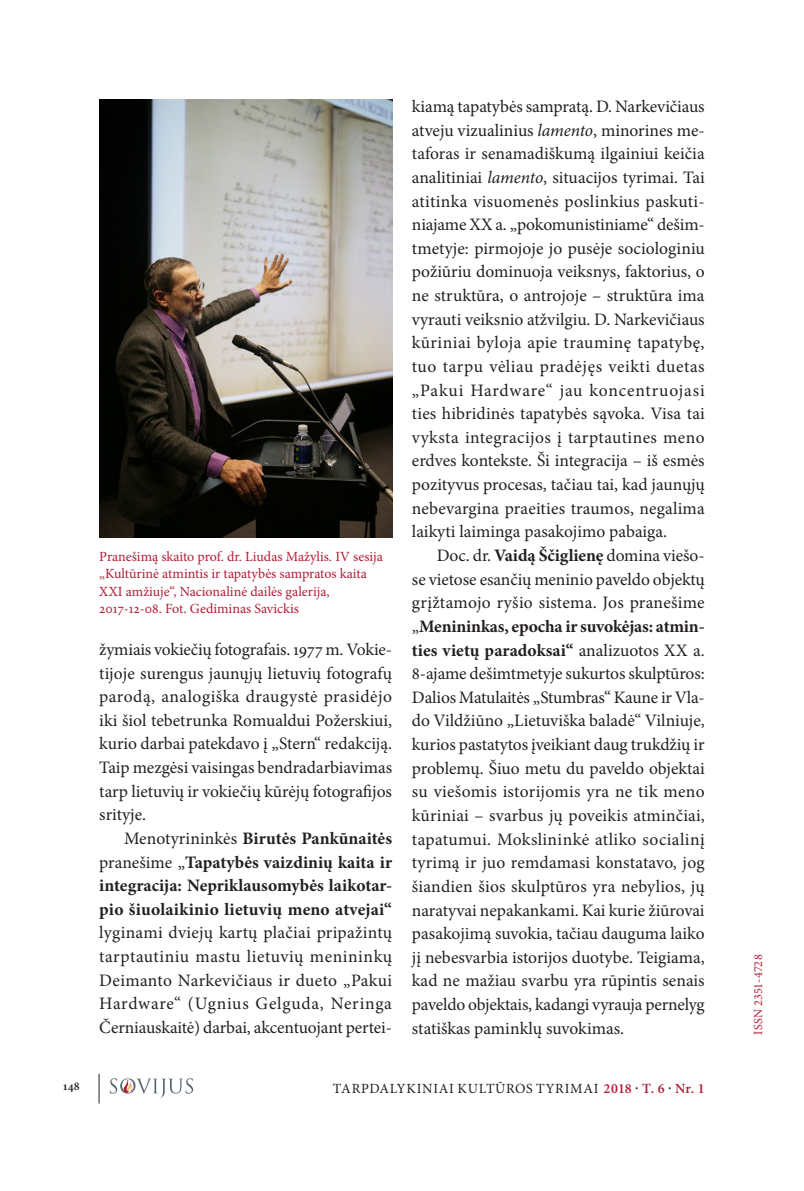
<style>
.page{position:relative;width:804px;height:1191px;background:#fff}
.page>*{position:absolute;margin:0;border:0;box-sizing:border-box;transform-origin:0 0}
._7__tekstas{font:17.5px/23.6px "Minion Pro";color:#231f20;text-align:justify}
.iliusTRAC{font:14px/17.5px "Minion Pro";color:#b01d36}
.t1{font:14px "Minion Pro";letter-spacing:.05em;color:#231f20}
.t2{font:12.25px "Minion Pro";letter-spacing:.015em;color:#b01d36}
.t3{font:600 12.25px "Minion Pro";color:#231f20}
.s1{font-weight:700}
.s2{font-style:italic}
.s3{font-weight:600;color:#b01d36}
.s4{font-weight:600}
</style>
<div class="page">
<hr style="left:99px;top:1073px;width:1px;height:30px;background:#231f20">
<svg style="left:110px;top:1077px;width:83px;height:21px"></svg>
<img style="left:99px;top:99px;width:293px;height:438px">
<p class="t3" style="left:63px;top:1077px;width:18px">148</p>
<p class="iliusTRAC" style="left:99px;top:547px;width:285px">Pranešimą skaito prof. dr. Liudas Mažylis. IV sesija „Kultūrinė atmintis ir tapatybės sampratos kaita<br>XXI amžiuje“, Nacionalinė dailės galerija,</p>
<p class="iliusTRAC" style="left:99px;top:600px;width:201px">2017-12-08. Fot. Gediminas Savickis</p>
<p class="_7__tekstas" style="left:99px;top:637px;width:294px">žymiais vokiečių fotografais. 1977 m. Vokie&shy;tijoje surengus jaunųjų lietuvių fotografų parodą, analogiška draugystė prasidėjo iki šiol tebetrunka Romualdui Požerskiui, kurio darbai patekdavo į „Stern“ redakciją.<br>Taip mezgėsi vaisingas bendradarbiavimas tarp lietuvių ir vokiečių kūrėjų fotografijos srityje.</p>
<p class="_7__tekstas" style="left:99px;top:826px;width:294px;text-indent:25px">Menotyrininkės <span class="s1">Birutės Pankūnaitės </span>pranešime „<span class="s1">Tapatybės vaizdinių kaita ir integracija: Nepriklausomybės laikotar&shy;pio šiuolaikinio lietuvių meno atvejai“ </span>lyginami dviejų kartų plačiai pripažintų tarptautiniu mastu lietuvių menininkų Deimanto Narkevičiaus ir dueto „Pakui Hardware“ (Ugnius Gelguda, Neringa Černiauskaitė) darbai, akcentuojant pertei-</p>
<p class="_7__tekstas" style="left:412px;top:95px;width:294px">kiamą tapatybės sampratą. D. Narkevičiaus atveju vizualinius <span class="s2">lamento</span>, minorines me&shy;taforas ir senamadiškumą ilgainiui keičia analitiniai <span class="s2">lamento</span>, situacijos tyrimai. Tai atitinka visuomenės poslinkius paskuti&shy;niajame XX a. „pokomunistiniame“ dešim&shy;tmetyje: pirmojoje jo pusėje sociologiniu požiūriu dominuoja veiksnys, faktorius, o ne struktūra, o antrojoje – struktūra ima vyrauti veiksnio atžvilgiu. D. Narkevičiaus kūriniai byloja apie trauminę tapatybę, tuo tarpu vėliau pradėjęs veikti duetas „Pakui Hardware“ jau koncentruojasi ties hibridinės tapatybės sąvoka. Visa tai vyksta integracijos į tarptautines meno erdves kontekste. Ši integracija – iš esmės pozityvus procesas, tačiau tai, kad jaunųjų nebevargina praeities traumos, negalima laikyti laiminga pasakojimo pabaiga.</p>
<p class="_7__tekstas" style="left:412px;top:543px;width:294px;text-indent:25px">Doc. dr. <span class="s1">Vaidą Ščiglienę</span> domina viešo&shy;se vietose esančių meninio paveldo objektų grįžtamojo ryšio sistema. Jos pranešime „<span class="s1">Menininkas, epocha ir suvokėjas: atmin&shy;ties vietų paradoksai“</span> analizuotos XX a.<br>8-ajame dešimtmetyje sukurtos skulptūros:<br>Dalios Matulaitės „Stumbras“ Kaune ir Vla&shy;do Vildžiūno „Lietuviška baladė“ Vilniuje, kurios pastatytos įveikiant daug trukdžių ir problemų. Šiuo metu du paveldo objektai su viešomis istorijomis yra ne tik meno kūriniai – svarbus jų poveikis atminčiai, tapatumui. Mokslininkė atliko socialinį tyrimą ir juo remdamasi konstatavo, jog šiandien šios skulptūros yra nebylios, jų naratyvai nepakankami. Kai kurie žiūrovai pasakojimą suvokia, tačiau dauguma laiko jį nebesvarbia istorijos duotybe. Teigiama, kad ne mažiau svarbu yra rūpintis senais paveldo objektais, kadangi vyrauja pernelyg statiškas paminklų suvokimas.</p>
<p class="t1" style="left:333px;top:1079px;width:373px">TARPDALYKINIAI KULTŪROS TYRIMAI <span class="s3">2018</span> <span class="s4">·</span> <span class="s3">T. 6</span> <span class="s4">·</span> <span class="s3">Nr. 1</span></p>
<p class="t2" style="left:750px;top:1034px;width:82px;rotate:-90deg">ISSN 2351-4728</p>
</div>
